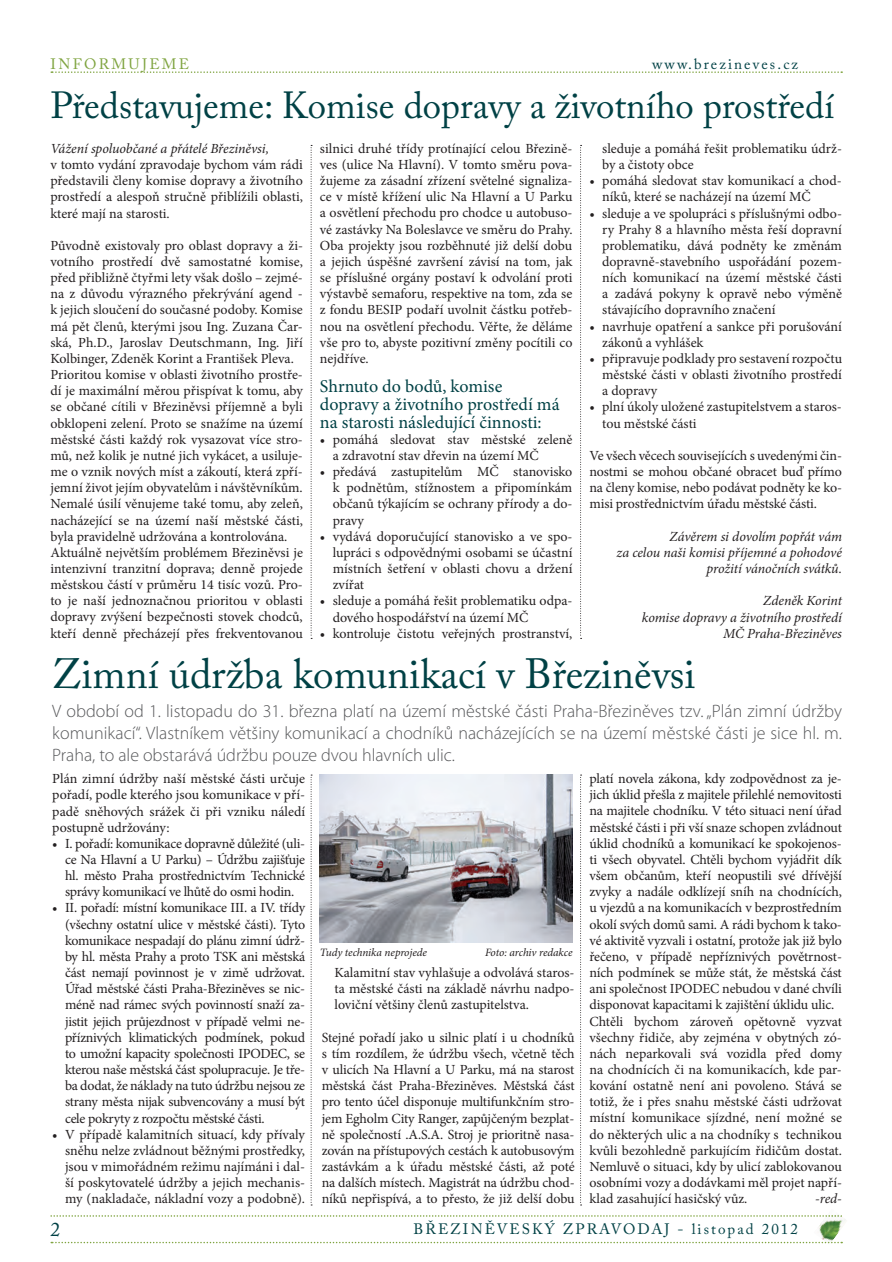
<style>
.page{position:relative;width:892px;height:1262px;background:#fff}
.page>*{position:absolute;margin:0;border:0;box-sizing:border-box;transform-origin:0 0}
.t1{font:42px "Adobe Caslon Pro";color:#004145}
.t2{font:37.5px "Adobe Caslon Pro";color:#004145}
.t3{font:19.5px "Adobe Caslon Pro";color:#004145}
.t4{font:300 18px/21.6px "Myriad Pro";color:#57585a;text-align:justify}
.t5{font:18px/17.7px "Minion Pro";color:#004145}
.t6{font:15px "Adobe Caslon Pro";letter-spacing:.14em;color:#004145}
.t7{font:15px "Adobe Caslon Pro";letter-spacing:.155em;color:#7fa440}
.t8{font:13.95px/16.2px "Minion Pro";color:#231f20;text-align:justify}
.t9{font:italic 13.95px/16.2px "Minion Pro";letter-spacing:-.01em;color:#231f20;text-align:right}
.t10{font:italic 11.25px "Minion Pro";letter-spacing:-.01em;color:#231f20}
</style>
<div class="page">
<img style="left:813px;top:1215px;width:33px;height:29px">
<svg style="left:50px;top:1215px;width:791px;height:1px"></svg>
<svg style="left:51px;top:71px;width:791px;height:2px"></svg>
<svg style="left:51px;top:1241px;width:791px;height:2px"></svg>
<svg style="left:580px;top:145px;width:1px;height:494px"></svg>
<svg style="left:580px;top:774px;width:1px;height:431px"></svg>
<svg style="left:311px;top:145px;width:1px;height:494px"></svg>
<svg style="left:311px;top:774px;width:1px;height:431px"></svg>
<img style="left:320px;top:774px;width:252px;height:169px">
<p class="t7" style="left:51px;top:58px;width:140px">INFORMUJEME</p>
<p class="t6" style="left:652px;top:58px;width:147px">www.brezineves.cz</p>
<h2 class="t2" style="left:50px;top:91px;width:785px">Představujeme: Komise dopravy a životního prostředí</h2>
<p class="t9" style="left:50px;top:141px;width:220px">Vážení spoluobčané a přátelé Březiněvsi,</p>
<p class="t8" style="left:50px;top:158px;width:254px">v tomto vydání zpravodaje bychom vám rádi představili členy komise dopravy a životního prostředí a alespoň stručně přiblížili oblasti, které mají na starosti.</p>
<p class="t8" style="left:50px;top:238px;width:254px;text-align:left">Původně existovaly pro oblast dopravy a ži&shy;votního prostředí dvě samostatné komise, před přibližně čtyřmi lety však došlo – zejmé&shy;na z důvodu výrazného překrývání agend - k jejich sloučení do současné podoby. Komise má pět členů, kterými jsou Ing. Zuzana Čar&shy;ská, Ph.D., Jaroslav Deutschmann, Ing. Jiří Kolbinger, Zdeněk Korint a František Pleva.<br>Prioritou komise v oblasti životního prostře&shy;dí je maximální měrou přispívat k tomu, aby se občané cítili v Březiněvsi příjemně a byli obklopeni zelení. Proto se snažíme na území městské části každý rok vysazovat více stro&shy;mů, než kolik je nutné jich vykácet, a usiluje&shy;me o vznik nových míst a zákoutí, která zpří&shy;jemní život jejím obyvatelům i návštěvníkům.<br>Nemalé úsilí věnujeme také tomu, aby zeleň, nacházející se na území naší městské části, byla pravidelně udržována a kontrolována.<br>Aktuálně největším problémem Březiněvsi je intenzivní tranzitní doprava; denně projede městskou částí v průměru 14 tisíc vozů. Pro&shy;to je naší jednoznačnou prioritou v oblasti dopravy zvýšení bezpečnosti stovek chodců, kteří denně přecházejí přes frekventovanou</p>
<p class="t8" style="left:320px;top:141px;width:254px">silnici druhé třídy protínající celou Březině&shy;ves (ulice Na Hlavní). V tomto směru pova&shy;žujeme za zásadní zřízení světelné signaliza&shy;ce v místě křížení ulic Na Hlavní a U Parku a osvětlení přechodu pro chodce u autobuso&shy;vé zastávky Na Boleslavce ve směru do Prahy.<br>Oba projekty jsou rozběhnuté již delší dobu a jejich úspěšné završení závisí na tom, jak se příslušné orgány postaví k odvolání proti výstavbě semaforu, respektive na tom, zda se z fondu BESIP podaří uvolnit částku potřeb&shy;nou na osvětlení přechodu. Věřte, že děláme vše pro to, abyste pozitivní změny pocítili co nejdříve.</p>
<p class="t5" style="left:320px;top:379px;width:241px">Shrnuto do bodů, komise dopravy a životního prostředí má na starosti následující činnosti:</p>
<p class="t8" style="left:332px;top:432px;width:241px;text-indent:-13px">• pomáhá sledovat stav městské zeleně a zdravotní stav dřevin na území MČ</p>
<p class="t8" style="left:332px;top:465px;width:241px;text-indent:-13px">• předává zastupitelům MČ stanovisko k podnětům, stížnostem a připomínkám občanů týkajícím se ochrany přírody a do&shy;pravy</p>
<p class="t8" style="left:332px;top:529px;width:241px;text-indent:-13px">• vydává doporučující stanovisko a ve spo&shy;lupráci s odpovědnými osobami se účastní místních šetření v oblasti chovu a držení zvířat</p>
<p class="t8" style="left:332px;top:594px;width:241px;text-indent:-13px">• sleduje a pomáhá řešit problematiku odpa&shy;dového hospodářství na území MČ</p>
<p class="t8" style="left:320px;top:626px;width:254px">• kontroluje čistotu veřejných prostranství,</p>
<p class="t8" style="left:602px;top:141px;width:241px">sleduje a pomáhá řešit problematiku údrž&shy;by a čistoty obce</p>
<p class="t8" style="left:602px;top:174px;width:241px;text-indent:-13px">• pomáhá sledovat stav komunikací a chod&shy;níků, které se nacházejí na území MČ</p>
<p class="t8" style="left:602px;top:206px;width:241px;text-indent:-13px">• sleduje a ve spolupráci s příslušnými odbo&shy;ry Prahy 8 a hlavního města řeší dopravní problematiku, dává podněty ke změnám dopravně-stavebního uspořádání pozem&shy;ních komunikací na území městské části a zadává pokyny k opravě nebo výměně stávajícího dopravního značení</p>
<p class="t8" style="left:602px;top:319px;width:241px;text-indent:-13px">• navrhuje opatření a sankce při porušování zákonů a vyhlášek</p>
<p class="t8" style="left:602px;top:351px;width:241px;text-indent:-13px">• připravuje podklady pro sestavení rozpočtu městské části v oblasti životního prostředí a dopravy</p>
<p class="t8" style="left:602px;top:400px;width:241px;text-indent:-13px">• plní úkoly uložené zastupitelstvem a staros&shy;tou městské části</p>
<p class="t8" style="left:589px;top:448px;width:254px">Ve všech věcech souvisejících s uvedenými čin&shy;nostmi se mohou občané obracet buď přímo na členy komise, nebo podávat podněty ke ko&shy;misi prostřednictvím úřadu městské části.</p>
<p class="t9" style="left:616px;top:529px;width:227px">Závěrem si dovolím popřát vám<br>za celou naši komisi příjemné a pohodové prožití vánočních svátků.</p>
<p class="t9" style="left:641px;top:594px;width:201px">Zdeněk Korint<br>komise dopravy a životního prostředí<br>MČ Praha-Březiněves</p>
<h1 class="t1" style="left:52px;top:658px;width:644px">Zimní údržba komunikací v Březiněvsi</h1>
<p class="t4" style="left:52px;top:702px;width:791px">V období od 1. listopadu do 31. března platí na území městské části Praha-Březiněves tzv. „Plán zimní údržby komunikací“. Vlastníkem většiny komunikací a chodníků nacházejících se na území městské části je sice hl. m.<br>Praha, to ale obstarává údržbu pouze dvou hlavních ulic.</p>
<p class="t8" style="left:52px;top:772px;width:254px">Plán zimní údržby naší městské části určuje pořadí, podle kterého jsou komunikace v pří&shy;padě sněhových srážek či při vzniku náledí postupně udržovány:</p>
<p class="t8" style="left:65px;top:836px;width:241px;text-indent:-13px">• I. pořadí: komunikace dopravně důležité (uli&shy;ce Na Hlavní a U Parku) – Údržbu zajišťuje hl. město Praha prostřednictvím Technické správy komunikací ve lhůtě do osmi hodin.</p>
<p class="t8" style="left:65px;top:901px;width:241px;text-indent:-13px">• II. pořadí: místní komunikace III. a IV. třídy (všechny ostatní ulice v městské části). Tyto komunikace nespadají do plánu zimní údrž&shy;by hl. města Prahy a proto TSK ani městská část nemají povinnost je v zimě udržovat.<br>Úřad městské části Praha-Březiněves se nic&shy;méně nad rámec svých povinností snaží za&shy;jistit jejich průjezdnost v případě velmi ne&shy;příznivých klimatických podmínek, pokud to umožní kapacity společnosti IPODEC, se kterou naše městská část spolupracuje. Je tře&shy;ba dodat, že náklady na tuto údržbu nejsou ze strany města nijak subvencovány a musí být cele pokryty z rozpočtu městské části.</p>
<p class="t8" style="left:65px;top:1127px;width:241px;text-indent:-13px">• V případě kalamitních situací, kdy přívaly sněhu nelze zvládnout běžnými prostředky, jsou v mimořádném režimu najímáni i dal&shy;ší poskytovatelé údržby a jejich mechanis&shy;my (nakladače, nákladní vozy a podobně).</p>
<p class="t10" style="left:320px;top:947px;width:109px">Tudy technika neprojede</p>
<p class="t10" style="left:485px;top:947px;width:89px">Foto: archiv redakce</p>
<p class="t8" style="left:334px;top:965px;width:241px">Kalamitní stav vyhlašuje a odvolává staros&shy;ta městské části na základě návrhu nadpo&shy;loviční většiny členů zastupitelstva.</p>
<p class="t8" style="left:322px;top:1030px;width:254px">Stejné pořadí jako u silnic platí i u chodníků s tím rozdílem, že údržbu všech, včetně těch v ulicích Na Hlavní a U Parku, má na starost městská část Praha-Březiněves. Městská část pro tento účel disponuje multifunkčním stro&shy;jem Egholm City Ranger, zapůjčeným bezplat&shy;ně společností .A.S.A. Stroj je prioritně nasa&shy;zován na přístupových cestách k autobusovým zastávkám a k úřadu městské části, až poté na dalších místech. Magistrát na údržbu chod&shy;níků nepřispívá, a to přesto, že již delší dobu</p>
<p class="t8" style="left:589px;top:771px;width:254px;text-align:left">platí novela zákona, kdy zodpovědnost za je&shy;jich úklid přešla z majitele přilehlé nemovitosti na majitele chodníku. V této situaci není úřad městské části i při vší snaze schopen zvládnout úklid chodníků a komunikací ke spokojenos&shy;ti všech obyvatel. Chtěli bychom vyjádřit dík všem občanům, kteří neopustili své dřívější zvyky a nadále odklízejí sníh na chodnících, u vjezdů a na komunikacích v bezprostředním okolí svých domů sami. A rádi bychom k tako&shy;vé aktivitě vyzvali i ostatní, protože jak již bylo řečeno, v případě nepříznivých povětrnost&shy;ních podmínek se může stát, že městská část ani společnost IPODEC nebudou v dané chvíli disponovat kapacitami k zajištění úklidu ulic.<br>Chtěli bychom zároveň opětovně vyzvat všechny řidiče, aby zejména v obytných zó&shy;nách neparkovali svá vozidla před domy na chodnících či na komunikacích, kde par&shy;kování ostatně není ani povoleno. Stává se totiž, že i přes snahu městské části udržovat místní komunikace sjízdné, není možné se do některých ulic a na chodníky s technikou kvůli bezohledně parkujícím řidičům dostat.<br>Nemluvě o situaci, kdy by ulicí zablokovanou osobními vozy a dodávkami měl projet napří&shy;klad zasahující hasičský vůz.</p>
<p class="t9" style="left:815px;top:1191px;width:28px">-red-</p>
<h3 class="t3" style="left:50px;top:1222px;width:11px">2</h3>
<p class="t6" style="left:413px;top:1223px;width:386px">BŘEZINĚVESKÝ ZPRAVODAJ - listopad 2012</p>
</div>
